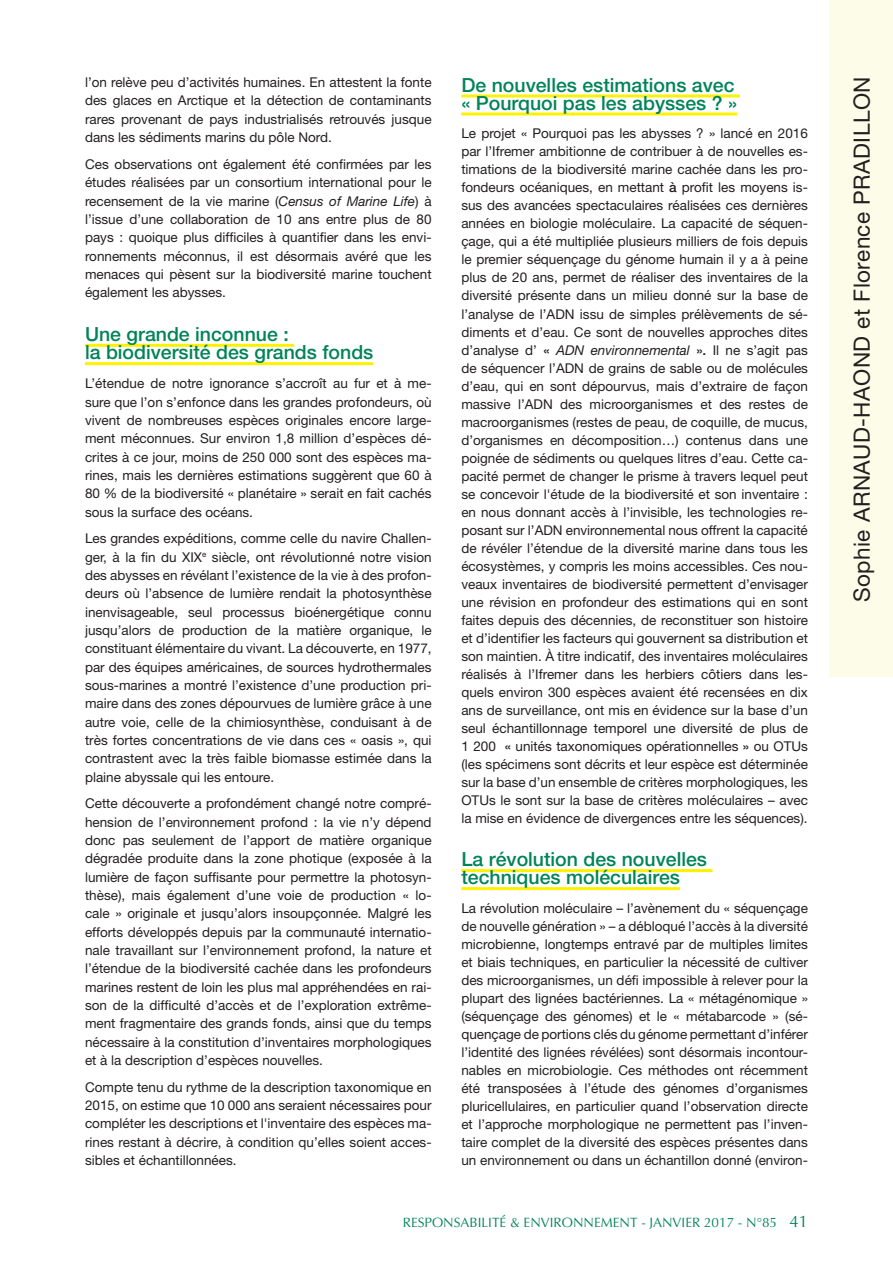
<style>
.page{position:relative;width:893px;height:1263px;background:#fff}
.page>*{position:absolute;margin:0;border:0;box-sizing:border-box;transform-origin:0 0}
.t1{font:22.5px "Helvetica Neue";letter-spacing:.02em;color:#231f20}
.t2{font:500 19.5px/18px "Helvetica Neue";color:#008457}
.t3{font:13.5px/18px "Helvetica Neue";color:#231f20;text-align:justify}
.t4{font:13.5px "Optima";color:#008457}
.s1{font-style:italic}
.s2{font-weight:500}
.s3{font-size:16.5px}
</style>
<div class="page">
<div style="left:829px;top:0;width:64px;height:676px;background:#fdfce8"></div>
<hr style="left:85px;top:344px;width:209px;height:3px;background:#fff101">
<hr style="left:85px;top:362px;width:288px;height:3px;background:#fff101">
<hr style="left:461px;top:94px;width:279px;height:3px;background:#fff101">
<hr style="left:461px;top:112px;width:276px;height:3px;background:#fff101">
<hr style="left:461px;top:869px;width:251px;height:3px;background:#fff101">
<hr style="left:461px;top:887px;width:219px;height:3px;background:#fff101">
<p class="t3" style="left:85px;top:73px;width:348px">l’on relève peu d’activités humaines. En attestent la fonte des glaces en Arctique et la détection de contaminants rares provenant de pays industrialisés retrouvés jusque dans les sédiments marins du pôle Nord.</p>
<p class="t3" style="left:85px;top:155px;width:348px">Ces observations ont également été confirmées par les études réalisées par un consortium international pour le recensement de la vie marine (<span class="s1">Census of Marine Life</span>) à l’issue d’une collaboration de 10 ans entre plus de 80 pays : quoique plus difficiles à quantifier dans les envi&shy;ronnements méconnus, il est désormais avéré que les menaces qui pèsent sur la biodiversité marine touchent également les abysses.</p>
<h2 class="t2" style="left:85px;top:325px;width:290px">Une grande inconnue :<br>la biodiversité des grands fonds</h2>
<p class="t3" style="left:85px;top:374px;width:348px">L’étendue de notre ignorance s’accroît au fur et à me&shy;sure que l’on s’enfonce dans les grandes profondeurs, où vivent de nombreuses espèces originales encore large&shy;ment méconnues. Sur environ 1,8 million d’espèces dé&shy;crites à ce jour, moins de 250 000 sont des espèces ma&shy;rines, mais les dernières estimations suggèrent que 60 à 80 % de la biodiversité « planétaire » serait en fait cachés sous la surface des océans.</p>
<p class="t3" style="left:85px;top:529px;width:348px">Les grandes expéditions, comme celle du navire Challen&shy;ger, à la fin du XIX<sup>e</sup> siècle, ont révolutionné notre vision des abysses en révélant l’existence de la vie à des profon&shy;deurs où l’absence de lumière rendait la photosynthèse inenvisageable, seul processus bioénergétique connu jusqu’alors de production de la matière organique, le constituant élémentaire du vivant. La découverte, en 1977, par des équipes américaines, de sources hydrothermales sous-marines a montré l’existence d’une production pri&shy;maire dans des zones dépourvues de lumière grâce à une autre voie, celle de la chimiosynthèse, conduisant à de très fortes concentrations de vie dans ces « oasis », qui contrastent avec la très faible biomasse estimée dans la plaine abyssale qui les entoure.</p>
<p class="t3" style="left:85px;top:794px;width:348px">Cette découverte a profondément changé notre compré&shy;hension de l’environnement profond : la vie n’y dépend donc pas seulement de l’apport de matière organique dégradée produite dans la zone photique (exposée à la lumière de façon suffisante pour permettre la photosyn&shy;thèse), mais également d’une voie de production « lo&shy;cale » originale et jusqu’alors insoupçonnée. Malgré les efforts développés depuis par la communauté internatio&shy;nale travaillant sur l’environnement profond, la nature et l’étendue de la biodiversité cachée dans les profondeurs marines restent de loin les plus mal appréhendées en rai&shy;son de la difficulté d’accès et de l’exploration extrême&shy;ment fragmentaire des grands fonds, ainsi que du temps nécessaire à la constitution d’inventaires morphologiques et à la description d’espèces nouvelles.</p>
<p class="t3" style="left:85px;top:1078px;width:348px">Compte tenu du rythme de la description taxonomique en 2015, on estime que 10 000 ans seraient nécessaires pour compléter les descriptions et l'inventaire des espèces ma&shy;rines restant à décrire, à condition qu’elles soient acces&shy;sibles et échantillonnées.</p>
<h2 class="t2" style="left:461px;top:76px;width:277px">De nouvelles estimations avec « Pourquoi pas les abysses ? »</h2>
<p class="t3" style="left:461px;top:124px;width:348px">Le projet « Pourquoi pas les abysses ? » lancé en 2016 par l’Ifremer ambitionne de contribuer à de nouvelles es&shy;timations de la biodiversité marine cachée dans les pro&shy;fondeurs océaniques, en mettant <span class="s2">à</span> profit les moyens is&shy;sus des avancées spectaculaires réalisées ces dernières années en biologie moléculaire. La capacité de séquen&shy;çage, qui a été multipliée plusieurs milliers de fois depuis le premier séquençage du génome humain il y a à peine plus de 20 ans, permet de réaliser des inventaires de la diversité présente dans un milieu donné sur la base de l’analyse de l’ADN issu de simples prélèvements de sé&shy;diments et d’eau. Ce sont de nouvelles approches dites d’analyse d’ <span class="s2">«</span> <span class="s1">ADN environnemental</span> <span class="s2">».</span> Il ne s’agit pas de séquencer l’ADN de grains de sable ou de molécules d’eau, qui en sont dépourvus, mais d’extraire de façon massive l’ADN des microorganismes et des restes de macroorganismes (restes de peau, de coquille, de mucus, d’organismes en décomposition…) contenus dans une poignée de sédiments ou quelques litres d’eau. Cette ca&shy;pacité permet de changer le prisme à travers lequel peut se concevoir l'étude de la biodiversité et son inventaire : en nous donnant accès à l’invisible, les technologies re&shy;posant sur l’ADN environnemental nous offrent la capacité de révéler l’étendue de la diversité marine dans tous les écosystèmes, y compris les moins accessibles. Ces nou&shy;veaux inventaires de biodiversité permettent d’envisager une révision en profondeur des estimations qui en sont faites depuis des décennies, de reconstituer son histoire et d’identifier les facteurs qui gouvernent sa distribution et son maintien. À titre indicatif, des inventaires moléculaires réalisés à l’Ifremer dans les herbiers côtiers dans les&shy;quels environ 300 espèces avaient été recensées en dix ans de surveillance, ont mis en évidence sur la base d’un seul échantillonnage temporel une diversité de plus de 1 200 <span class="s2">«</span> unités taxonomiques opérationnelles <span class="s2">»</span> ou OTUs (les spécimens sont décrits et leur espèce est déterminée sur la base d’un ensemble de critères morphologiques, les OTUs le sont sur la base de critères moléculaires – avec la mise en évidence de divergences entre les séquences).</p>
<h2 class="t2" style="left:461px;top:850px;width:247px">La révolution des nouvelles techniques moléculaires</h2>
<p class="t3" style="left:461px;top:899px;width:348px">La révolution moléculaire – l’avènement du « séquençage de nouvelle génération » – a débloqué l’accès à la diversité microbienne, longtemps entravé par de multiples limites et biais techniques, en particulier la nécessité de cultiver des microorganismes, un défi impossible à relever pour la plupart des lignées bactériennes. La « métagénomique » (séquençage des génomes) et le « métabarcode » (sé&shy;quençage de portions clés du génome permettant d’inférer l’identité des lignées révélées) sont désormais incontour&shy;nables en microbiologie. Ces méthodes ont récemment été transposées à l’étude des génomes d’organismes pluricellulaires, en particulier quand l’observation directe et l’approche morphologique ne permettent pas l’inven&shy;taire complet de la diversité des espèces présentes dans un environnement ou dans un échantillon donné (environ-</p>
<p class="t4" style="left:403px;top:1215px;width:407px">RESPONSABILITÉ &amp; ENVIRONNEMENT - JANVIER 2017 - N°85 <span class="s3">41</span></p>
<h1 class="t1" style="left:848px;top:602px;width:527px;rotate:-90deg">Sophie ARNAUD-HAOND et Florence PRADILLON</h1>
</div>
